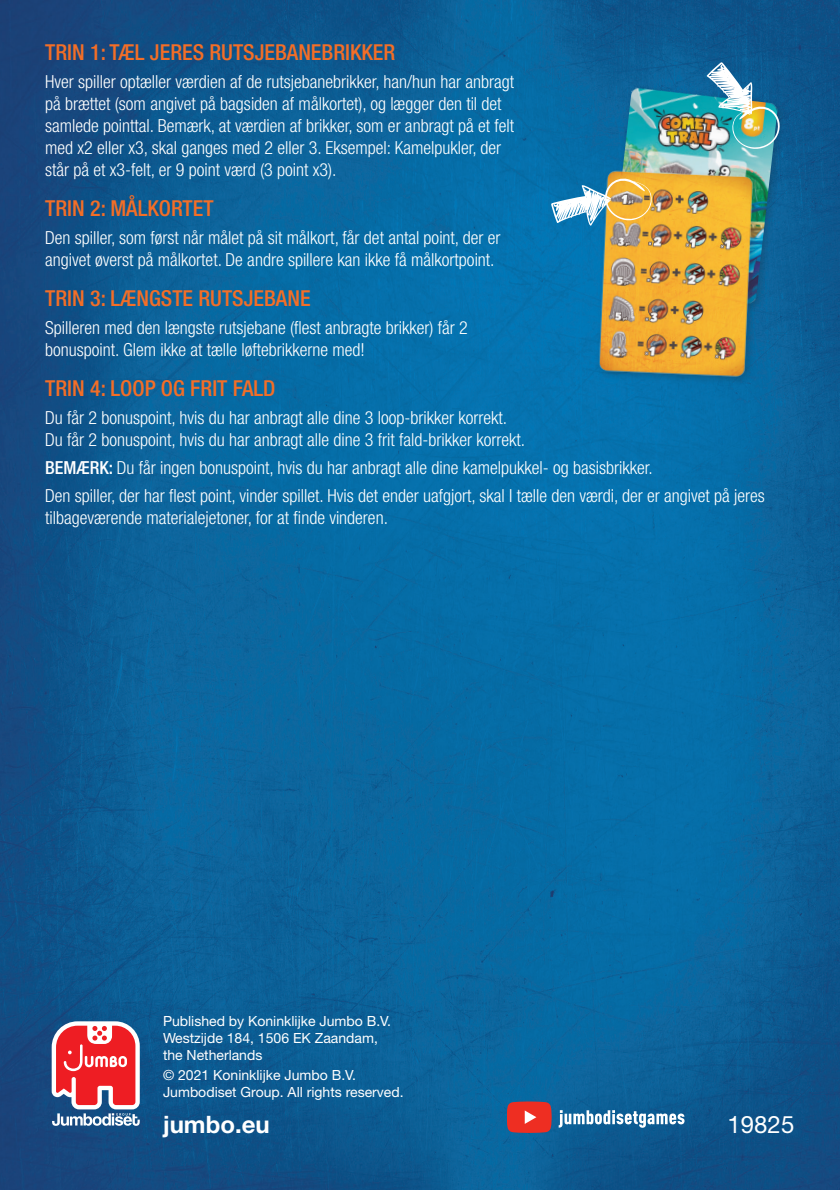
<style>
.page{position:relative;width:840px;height:1190px;background:#fff}
.page>*{position:absolute;margin:0;border:0;box-sizing:border-box;transform-origin:0 0}
.t1{font:700 24px "Helvetica Neue LT Std";color:#fff}
.t2{font:24px "Helvetica Neue LT Std";color:#fff}
.t3{font:500 condensed 22px "Helvetica Neue LT Std";color:#f36e27}
.t4{font:300 condensed 18px/22px "Helvetica Neue LT Std";color:#fff}
.t5{font:14px/17px "Helvetica Neue LT Std";color:#fff}
.s1{font-weight:500}
</style>
<div class="page">
<img style="left:0;top:0;width:839px;height:1189px">
<div style="left:605px;top:84px;width:183px;height:230px;background:#231f20;opacity:.25"></div>
<img style="left:609px;top:87px;width:169px;height:217px">
<img style="left:706px;top:62px;width:75px;height:90px">
<div style="left:595px;top:167px;width:167px;height:220px;background:#231f20;opacity:.25"></div>
<img style="left:596px;top:168px;width:161px;height:214px">
<svg style="left:551px;top:177px;width:101px;height:49px"></svg>
<svg style="left:507px;top:1101px;width:44px;height:31px"></svg>
<svg style="left:558px;top:1109px;width:126px;height:18px"></svg>
<svg style="left:52px;top:1021px;width:88px;height:104px"></svg>
<p class="t3" style="left:45px;top:39px;width:351px">TRIN 1: TÆL JERES RUTSJEBANEBRIKKER</p>
<p class="t4" style="left:45px;top:70px;width:470px">Hver spiller optæller værdien af de rutsjebanebrikker, han/hun har anbragt på brættet (som angivet på bagsiden af målkortet), og lægger den til det samlede pointtal. Bemærk, at værdien af brikker, som er anbragt på et felt med x2 eller x3, skal ganges med 2 eller 3. Eksempel: Kamelpukler, der står på et x3-felt, er 9 point værd (3 point x3).</p>
<p class="t3" style="left:45px;top:195px;width:170px">TRIN 2: MÅLKORTET</p>
<p class="t4" style="left:45px;top:226px;width:456px">Den spiller, som først når målet på sit målkort, får det antal point, der er angivet øverst på målkortet. De andre spillere kan ikke få målkortpoint.</p>
<p class="t3" style="left:45px;top:285px;width:267px">TRIN 3: LÆNGSTE RUTSJEBANE</p>
<p class="t4" style="left:45px;top:316px;width:424px">Spilleren med den længste rutsjebane (flest anbragte brikker) får 2 bonuspoint. Glem ikke at tælle løftebrikkerne med!</p>
<p class="t3" style="left:45px;top:375px;width:232px">TRIN 4: LOOP OG FRIT FALD</p>
<p class="t4" style="left:45px;top:406px;width:463px">Du får 2 bonuspoint, hvis du har anbragt alle dine 3 loop-brikker korrekt.</p>
<p class="t4" style="left:45px;top:428px;width:481px">Du får 2 bonuspoint, hvis du har anbragt alle dine 3 frit fald-brikker korrekt.</p>
<p class="t4" style="left:45px;top:456px;width:609px"><span class="s1">BEMÆRK:</span> Du får ingen bonuspoint, hvis du har anbragt alle dine kamelpukkel- og basisbrikker.</p>
<p class="t4" style="left:45px;top:484px;width:720px">Den spiller, der har flest point, vinder spillet. Hvis det ender uafgjort, skal I tælle den værdi, der er angivet på jeres tilbageværende materialejetoner, for at finde vinderen.</p>
<p class="t5" style="left:163px;top:1011px;width:229px">Published by Koninklijke Jumbo B.V.</p>
<p class="t5" style="left:163px;top:1028px;width:216px">Westzijde 184, 1506 EK Zaandam,</p>
<p class="t5" style="left:163px;top:1045px;width:101px">the Netherlands</p>
<p class="t5" style="left:163px;top:1065px;width:242px">© 2021 Koninklijke Jumbo B.V.<br>Jumbodiset Group. All rights reserved.</p>
<p class="t1" style="left:163px;top:1109px;width:108px">jumbo.eu</p>
<p class="t2" style="left:727px;top:1109px;width:68px">19825</p>
</div>
